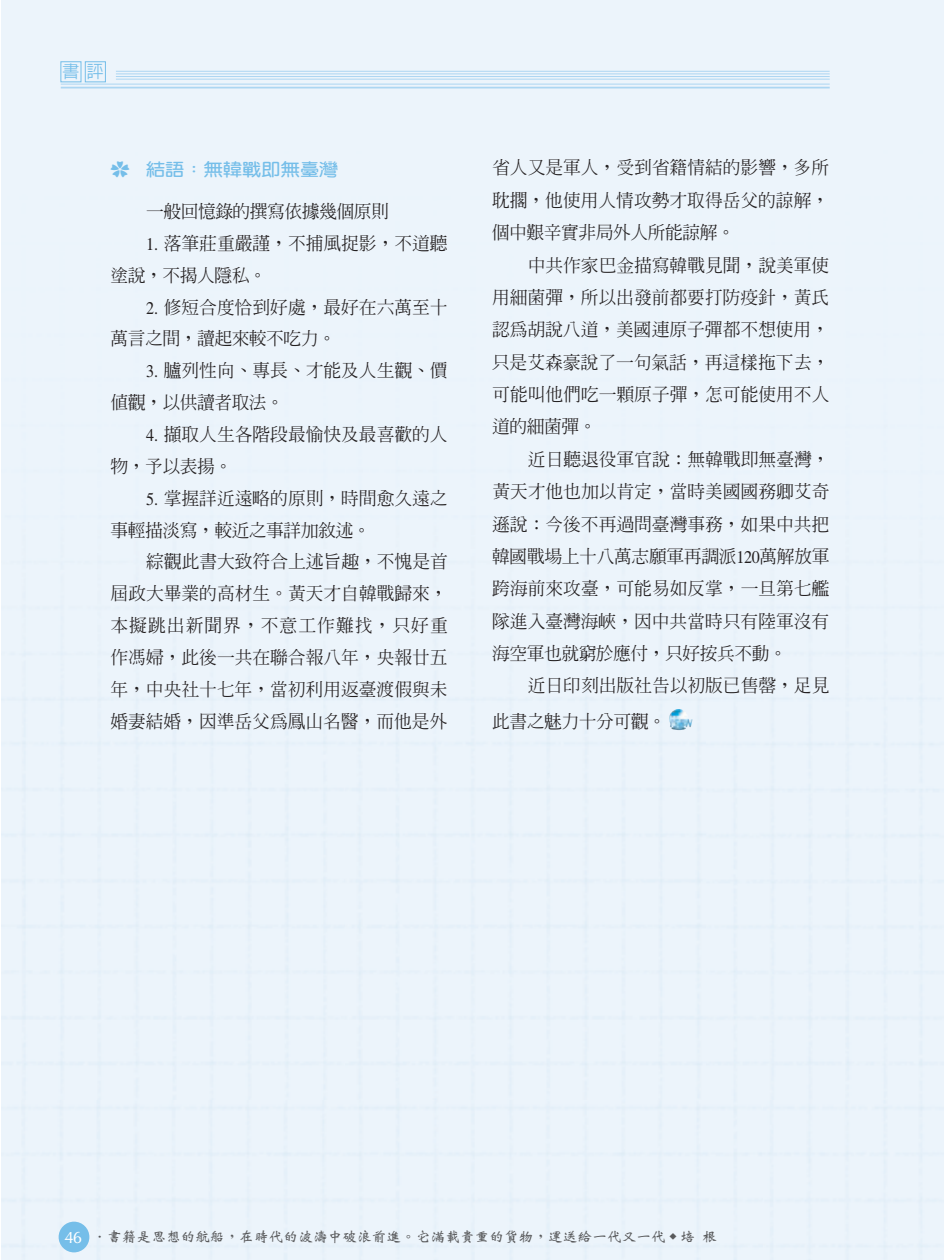
<style>
.page{position:relative;width:945px;height:1260px;background:#fff}
.page>*{position:absolute;margin:0;border:0;box-sizing:border-box;transform-origin:0 0}
.t1{font:17.85px/32.4px "AR Ming B5 Medium E Ten B5 H";letter-spacing:-.005em;color:#231f20}
.t2{font:17.85px "AR Ming B5 Medium E Ten B5 H";letter-spacing:-.03em;color:#231f20}
.t3{font:17.5px "AR Hei B5 Medium E Ten B5 H";color:#75bee9}
.t4{font:17.32px "AR Yuan B5 Bold E Ten B5 H";color:#75bee9;scale:1.11 1}
.t5{font:14px "AR Wei Bei B5 Bold E Ten B5 H";color:#58595b;scale:1.05 1}
.s1{font-family:"Koz Go Pro Extra Light 90 msp RKSJ H"}
.s2{font-family:"Times"}
.s3{font-family:"CG Omega";font-size:16.62px;color:#fff}
</style>
<div class="page">
<div style="left:1px;top:0;width:943px;height:1260px;background:#ecf4fb"></div>
<svg style="left:60px;top:61px;width:46px;height:21px"></svg>
<hr style="left:61px;top:87px;width:769px;height:1px;background:#acd6f2">
<hr style="left:61px;top:84px;width:769px;height:1px;background:#acd6f2">
<hr style="left:116px;top:79px;width:714px;height:1px;background:#acd6f2">
<hr style="left:116px;top:76px;width:714px;height:1px;background:#acd6f2">
<hr style="left:116px;top:74px;width:714px;height:1px;background:#acd6f2">
<hr style="left:116px;top:71px;width:714px;height:1px;background:#acd6f2">
<img style="left:669px;top:709px;width:24px;height:21px">
<p class="t3" style="left:62px;top:65px;width:43px">書評</p>
<p class="t4" style="left:110px;top:163px;width:207px"><span class="s1">✿</span> 結語：無韓戰即無臺灣</p>
<p class="t2" style="left:146px;top:205px;width:244px">一般回憶錄的撰寫依據幾個原則</p>
<p class="t1" style="left:110px;top:230px;width:339px;line-height:31.8px;text-indent:36px"><span class="s2">1.</span> 落筆莊重嚴謹，不捕風捉影，不道聽塗說，不揭人隱私。</p>
<p class="t1" style="left:110px;top:293px;width:339px;line-height:31.8px;text-indent:36px"><span class="s2">2.</span> 修短合度恰到好處，最好在六萬至十萬言之間，讀起來較不吃力。</p>
<p class="t1" style="left:110px;top:357px;width:339px;line-height:31.8px;text-indent:36px"><span class="s2">3.</span> 臚列性向、專長、才能及人生觀、價值觀，以供讀者取法。</p>
<p class="t1" style="left:110px;top:421px;width:339px;line-height:31.8px;text-indent:36px"><span class="s2">4.</span> 擷取人生各階段最愉快及最喜歡的人物，予以表揚。</p>
<p class="t1" style="left:110px;top:485px;width:339px;line-height:31.8px;text-indent:36px"><span class="s2">5.</span> 掌握詳近遠略的原則，時間愈久遠之事輕描淡寫，較近之事詳加敘述。</p>
<p class="t1" style="left:110px;top:548px;width:339px;line-height:31.8px;text-align:justify;text-indent:36px">綜觀此書大致符合上述旨趣，不愧是首屆政大畢業的高材生。黃天才自韓戰歸來，本擬跳出新聞界，不意工作難找，只好重作馮婦，此後一共在聯合報八年，央報廿五年，中央社十七年，當初利用返臺渡假與未婚妻結婚，因準岳父為鳳山名醫，而他是外</p>
<p class="t1" style="left:492px;top:154px;width:339px;text-align:justify">省人又是軍人，受到省籍情結的影響，多所耽擱，他使用人情攻勢才取得岳父的諒解，個中艱辛實非局外人所能諒解。</p>
<p class="t1" style="left:492px;top:251px;width:339px;text-align:justify;text-indent:36px">中共作家巴金描寫韓戰見聞，說美軍使用細菌彈，所以出發前都要打防疫針，黃氏認為胡說八道，美國連原子彈都不想使用，只是艾森豪說了一句氣話，再這樣拖下去，可能叫他們吃一顆原子彈，怎可能使用不人道的細菌彈。</p>
<p class="t1" style="left:492px;top:445px;width:339px;text-align:justify;text-indent:36px">近日聽退役軍官說：無韓戰即無臺灣，黃天才他也加以肯定，當時美國國務卿艾奇遜說：今後不再過問臺灣事務，如果中共把韓國戰場上十八萬志願軍再調派<span class="s2">120</span>萬解放軍跨海前來攻臺，可能易如反掌，一旦第七艦隊進入臺灣海峽，因中共當時只有陸軍沒有海空軍也就窮於應付，只好按兵不動。</p>
<p class="t1" style="left:492px;top:670px;width:339px;line-height:35.5px;text-indent:36px">近日印刻出版社告以初版已售罄，足見此書之魅力十分可觀。</p>
<p class="t5" style="left:65px;top:1231px;width:623px"><span class="s3">46</span> ．書籍是思想的航船，在時代的波濤中破浪前進。它滿載貴重的貨物，運送給一代又一代 <sup>◆</sup> 培 根</p>
</div>
